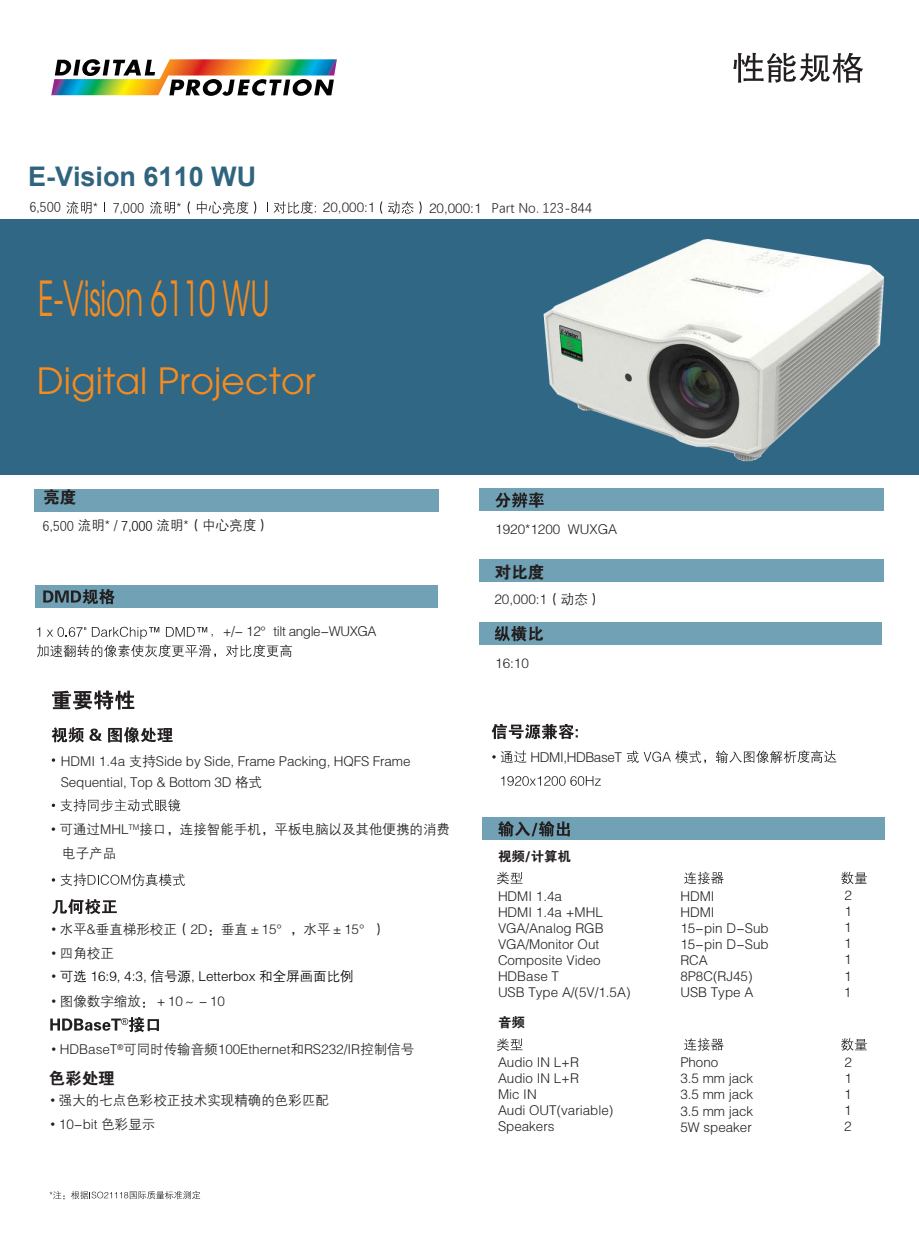
<style>
.page{position:relative;width:919px;height:1238px;background:#fff}
.page>*{position:absolute;margin:0;border:0;box-sizing:border-box;transform-origin:0 0}
.t1{font:48px "ITC Avant Garde Std";letter-spacing:-.005em;color:#f68b1f;scale:.61 1}
.t2{font:36px "ITC Avant Garde Std";letter-spacing:.005em;color:#f68b1f}
.t3{font:700 27px "Arial";color:#2f647f}
.t4{font:16.65px "FZDHTJW GB1 0";color:#231f20}
.t5{font:16.5px "FZDHTK GBK1 0";color:#231f20}
.t6{font:13.65px "FZZDXK GBK1 0";color:#231f20}
.t7{font:13.5px/24px "FZZDXK GBK1 0";color:#231f20}
.t8{font:13.5px "FZZDXK GBK1 0";letter-spacing:-.03em;color:#231f20}
.t9{font:13.5px "FZZDXK GBK1 0";color:#000}
.t10{font:13.5px "Deng Xian";color:#231f20}
.t11{font:13.5px "FZ Zhong Deng Xian Z07";color:#231f20}
.t12{font:13.5px "FZDHTK GBK1 0";color:#231f20}
.t13{font:13.35px/16px "FZZDXK GBK1 0";color:#231f20}
.t14{font:13.35px "FZDHTK GBK1 0";color:#231f20}
.s1{font-style:inherit}
.s2{font-family:"FZ Zhong Deng Xian Z07"}
.s3{font-family:"Deng Xian"}
.s4{font-family:"Deng Xian";color:#000}
.s5{font-family:"Arial"}
.s6{font-family:"Arial";color:#231f20}
</style>
<div class="page">
<div style="left:479px;top:622px;width:402px;height:23px;background:#70a1b4"></div>
<div style="left:0;top:219px;width:918px;height:255px;background:#2f6784"></div>
<svg style="left:733px;top:53px;width:130px;height:30px"></svg>
<div style="left:34px;top:488px;width:405px;height:23px;background:#70a1b4"></div>
<svg style="left:52px;top:690px;width:82px;height:19px"></svg>
<svg style="left:494px;top:626px;width:49px;height:15px"></svg>
<svg style="left:50px;top:1191px;width:15px;height:8px"></svg>
<svg style="left:71px;top:1190px;width:129px;height:9px"></svg>
<svg style="left:52px;top:727px;width:50px;height:15px"></svg>
<svg style="left:108px;top:727px;width:65px;height:15px"></svg>
<svg style="left:52px;top:799px;width:128px;height:12px"></svg>
<div style="left:35px;top:585px;width:402px;height:23px;background:#70a1b4"></div>
<svg style="left:226px;top:644px;width:66px;height:13px"></svg>
<svg style="left:43px;top:589px;width:72px;height:15px"></svg>
<svg style="left:37px;top:626px;width:179px;height:31px"></svg>
<div style="left:482px;top:817px;width:402px;height:22px;background:#70a1b4"></div>
<svg style="left:498px;top:821px;width:72px;height:15px"></svg>
<svg style="left:497px;top:871px;width:25px;height:13px"></svg>
<svg style="left:684px;top:871px;width:39px;height:13px"></svg>
<svg style="left:841px;top:871px;width:25px;height:13px"></svg>
<svg style="left:52px;top:873px;width:133px;height:13px"></svg>
<svg style="left:52px;top:899px;width:65px;height:15px"></svg>
<svg style="left:50px;top:1017px;width:109px;height:15px"></svg>
<div style="left:479px;top:488px;width:404px;height:23px;background:#70a1b4"></div>
<svg style="left:495px;top:492px;width:48px;height:15px"></svg>
<div style="left:479px;top:559px;width:404px;height:22px;background:#70a1b4"></div>
<svg style="left:497px;top:1038px;width:25px;height:12px"></svg>
<svg style="left:684px;top:1038px;width:39px;height:12px"></svg>
<svg style="left:841px;top:1038px;width:25px;height:12px"></svg>
<svg style="left:491px;top:723px;width:86px;height:16px"></svg>
<svg style="left:492px;top:750px;width:34px;height:12px"></svg>
<svg style="left:626px;top:750px;width:80px;height:13px"></svg>
<svg style="left:501px;top:776px;width:99px;height:9px"></svg>
<svg style="left:715px;top:750px;width:121px;height:13px"></svg>
<svg style="left:51px;top:59px;width:286px;height:37px"></svg>
<img style="left:543px;top:239px;width:342px;height:223px">
<svg style="left:66px;top:201px;width:31px;height:13px"></svg>
<svg style="left:150px;top:201px;width:31px;height:13px"></svg>
<svg style="left:188px;top:201px;width:2px;height:12px"></svg>
<svg style="left:197px;top:201px;width:51px;height:13px"></svg>
<svg style="left:254px;top:201px;width:2px;height:12px"></svg>
<svg style="left:267px;top:201px;width:49px;height:13px"></svg>
<svg style="left:380px;top:201px;width:2px;height:12px"></svg>
<svg style="left:388px;top:201px;width:33px;height:13px"></svg>
<h3 class="t3" style="left:28px;top:158px;width:230px">E-Vision <span class="s1">611</span>0 WU</h3>
<p class="t10" style="left:30px;top:198px;width:33px">6,500</p>
<p class="t10" style="left:113px;top:199px;width:33px">7,000</p>
<p class="t11" style="left:323px;top:200px;width:54px">20,000:1</p>
<p class="t10" style="left:429px;top:199px;width:164px"><span class="s2">20,000:1</span> Part No. 123-844</p>
<h1 class="t1" style="left:38px;top:268px;width:381px">E-Vision 6110 WU</h1>
<h2 class="t2" style="left:37px;top:359px;width:280px">Digital Projector</h2>
<p class="t4" style="left:43px;top:488px;width:35px">亮度</p>
<p class="t7" style="left:43px;top:513px;width:228px"><span class="s3">6,500</span> 流明* / <span class="s4">7,000</span> 流明*（中心亮度）</p>
<p class="t8" style="left:223px;top:623px;width:155px">+/- 12°tilt angle-WUXGA</p>
<p class="t7" style="left:61px;top:750px;width:351px;line-height:21px">HDMI 1.4a 支持Side by Side, Frame Packing, HQFS Frame<br>Sequential, Top &amp; Bottom 3D 格式</p>
<p class="t7" style="left:62px;top:817px;width:389px;text-indent:-11px"><span class="s5">•</span> 可通过MHL<sup>TM</sup>接口，连接智能手机，平板电脑以及其他便携的消费电子产品</p>
<p class="t7" style="left:51px;top:917px;width:336px"><span class="s5">•</span> 水平&amp;垂直梯形校正（2D：垂直±15°，水平±15°）</p>
<p class="t7" style="left:51px;top:941px;width:64px"><span class="s5">•</span> 四角校正</p>
<p class="t9" style="left:51px;top:968px;width:304px"><span class="s6">•</span> 可选 16:9, 4:3, 信号源, Letterbox 和全屏画面比例</p>
<p class="t7" style="left:51px;top:989px;width:175px"><span class="s5">•</span> 图像数字缩放：＋10～－10</p>
<p class="t7" style="left:51px;top:1037px;width:364px"><span class="s5">•</span> HDBaseT<sup>®</sup>可同时传输音频100Ethernet和RS232/IR控制信号</p>
<p class="t5" style="left:49px;top:1069px;width:67px">色彩处理</p>
<p class="t7" style="left:50px;top:1088px;width:280px"><span class="s5">•</span> 强大的七点色彩校正技术实现精确的色彩匹配</p>
<p class="t7" style="left:50px;top:1112px;width:106px"><span class="s5">•</span> 10-bit 色彩显示</p>
<p class="t7" style="left:495px;top:518px;width:123px">1920*1200 WUXGA</p>
<p class="t4" style="left:494px;top:563px;width:51px">对比度</p>
<p class="t6" style="left:494px;top:591px;width:109px">20,000:1（动态）</p>
<p class="t7" style="left:495px;top:651px;width:35px">16:10</p>
<p class="t8" style="left:530px;top:749px;width:93px">HDMI,HDBaseT</p>
<p class="t12" style="left:498px;top:849px;width:75px">视频/计算机</p>
<p class="t13" style="left:498px;top:888px;width:134px">HDMI 1.4a<br>HDMI 1.4a +MHL<br>VGA/Analog RGB<br>VGA/Monitor Out<br>Composite Video<br>HDBase T<br>USB Type A/(5V/1.5A)</p>
<p class="t14" style="left:498px;top:1014px;width:28px">音频</p>
<p class="t13" style="left:680px;top:888px;width:90px">HDMI<br>HDMI<br>15-pin D-Sub<br>15-pin D-Sub<br>RCA<br>8P8C(RJ45)<br>USB Type A</p>
<p class="t13" style="left:843px;top:887px;width:10px;text-align:justify">2<br>1<br>1<br>1<br>1<br>1<br>1</p>
<p class="t13" style="left:498px;top:1054px;width:117px">Audio IN L+R<br>Audio IN L+R<br>Mic IN<br>Audi OUT(variable)<br>Speakers</p>
<p class="t13" style="left:680px;top:1054px;width:74px">Phono<br>3.5 mm jack<br>3.5 mm jack<br>3.5 mm jack<br>5W speaker</p>
<p class="t13" style="left:844px;top:1054px;width:9px;text-align:justify">2<br>1<br>1<br>1<br>2</p>
</div>
